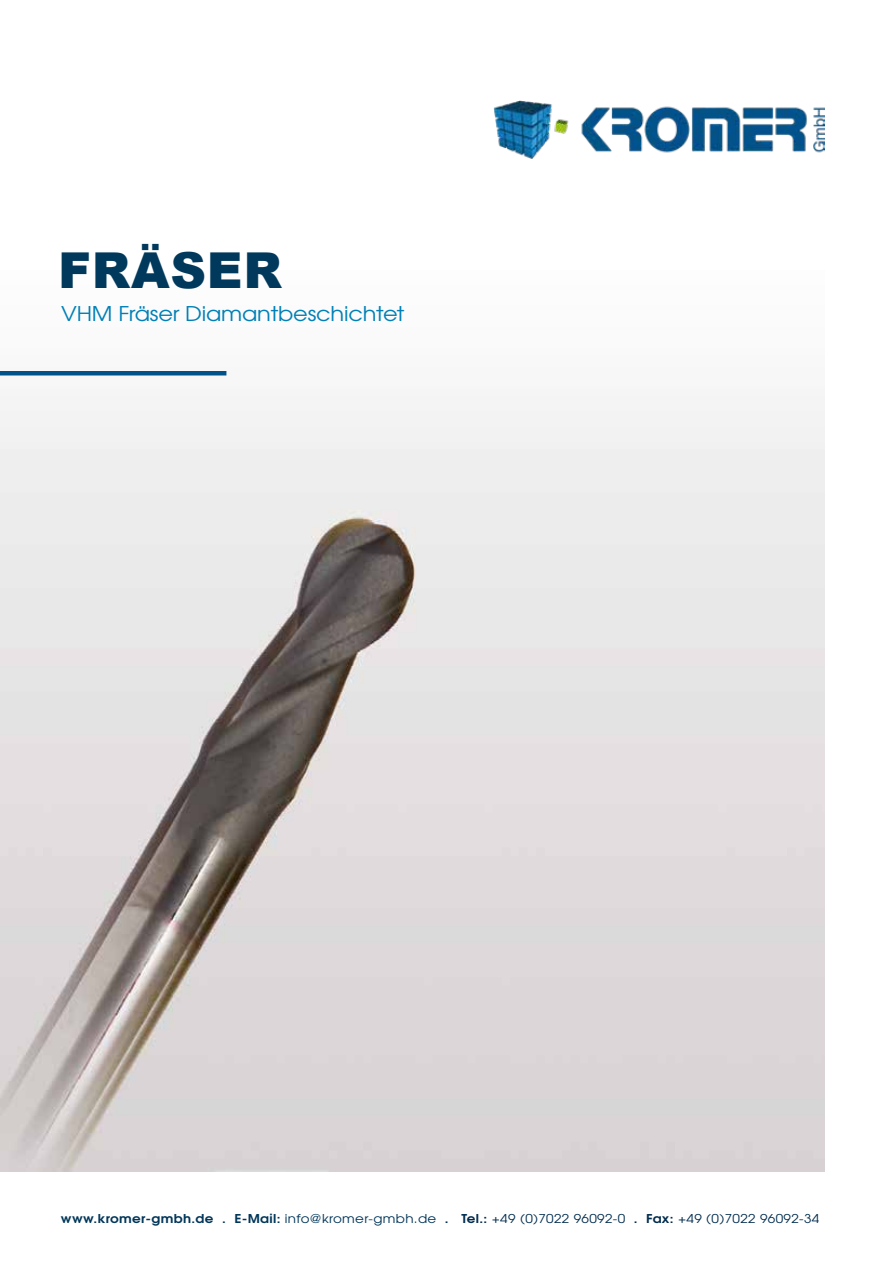
<style>
.page{position:relative;width:893px;height:1263px;background:#fff}
.page>*{position:absolute;margin:0;border:0;box-sizing:border-box;transform-origin:0 0}
.t1{font:900 49.5px "Arial";letter-spacing:.015em;color:#00395b}
.t2{font:20.25px "Te X Gyre Adventor";letter-spacing:-.01em;color:#0080b7;scale:1.11 1}
.t3{font:12.15px "Te X Gyre Adventor";letter-spacing:.025em;color:#002c4e;scale:1.11 1}
.s1{font-weight:700;color:#003659}
.s2{color:#003659}
.s3{font-weight:700}
</style>
<div class="page">
<img style="left:0;top:451px;width:824px;height:720px">
<hr style="left:0;top:371px;width:226px;height:4px;background:#005289">
<img style="left:493px;top:101px;width:331px;height:58px">
<h1 class="t1" style="left:58px;top:235px;width:225px">FRÄSER</h1>
<h2 class="t2" style="left:61px;top:297px;width:311px">VHM Fräser Diamantbeschichtet</h2>
<p class="t3" style="left:61px;top:1209px;width:685px"><span class="s1">www.kromer-gmbh.de . E-Mail:</span> <span class="s2">info@kromer-gmbh.de</span> <span class="s3">. Tel.:</span> +49 (0)7022 96092-0 <span class="s3">. Fax:</span> +49 (0)7022 96092-34</p>
</div>
